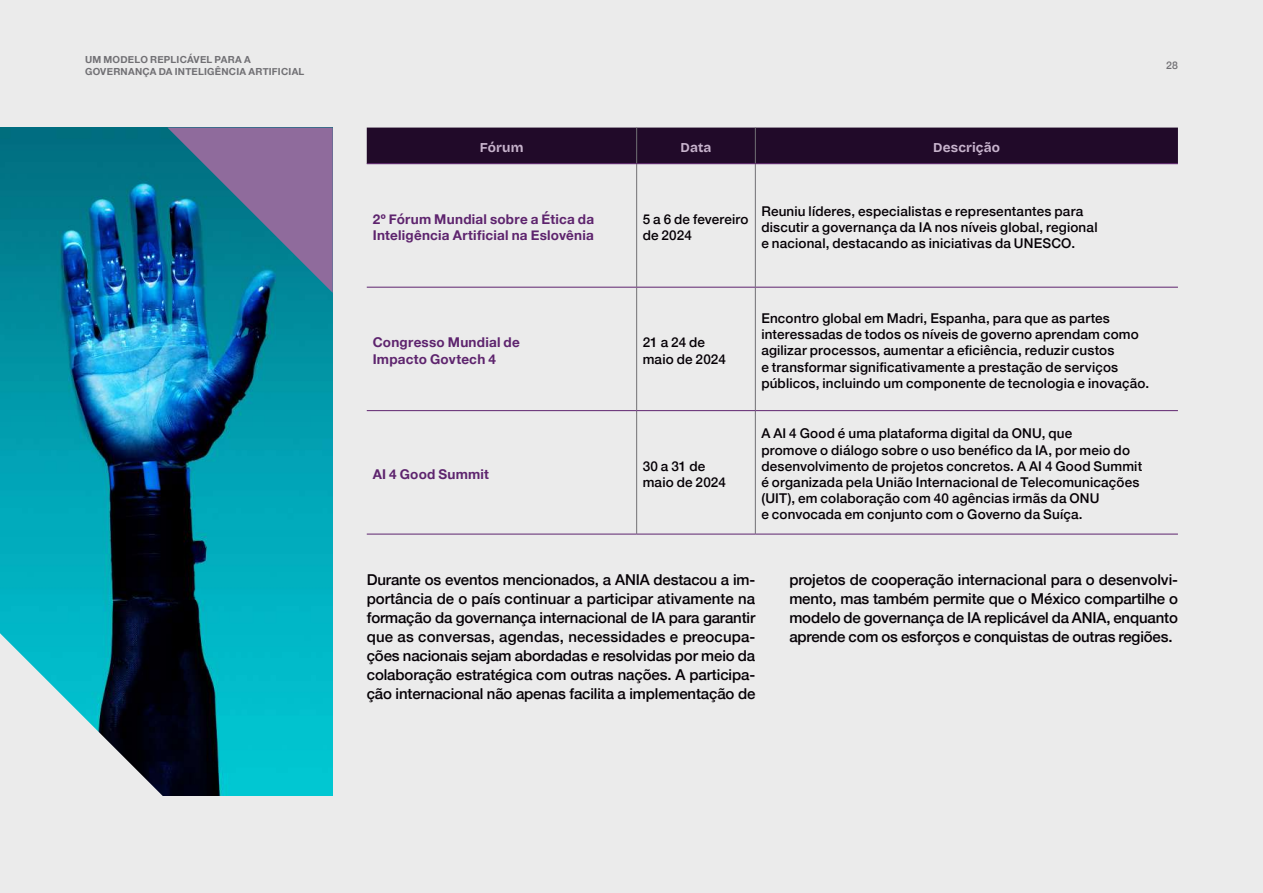
<style>
.page{position:relative;width:1263px;height:893px;background:#ebebeb}
.page>*{position:absolute;margin:0;border:0;box-sizing:border-box;transform-origin:0 0}
.t1{font:500 15px/19px "Helvetica Neue";letter-spacing:-.01em;color:#050005;text-align:justify}
.t2{font:500 13.5px/16.2px "Helvetica Neue";letter-spacing:.01em;color:#050005}
.t3{font:700 13.5px/16.2px "Helvetica Neue";letter-spacing:.02em;color:#5e246e}
.t4{font:800 13.5px "Bricolage Grotesque 96 pt";letter-spacing:.01em;color:#c7b3cc}
.t5{font:500 10.5px "Helvetica Neue";color:#717074}
.t6{font:700 9.75px/11.7px "Helvetica Neue";letter-spacing:.025em;color:#717074}
</style>
<div class="page">
<img style="left:0;top:128px;width:333px;height:667px">
<svg style="left:167px;top:128px;width:166px;height:165px"></svg>
<svg style="left:0;top:633px;width:165px;height:163px"></svg>
<div style="left:367px;top:128px;width:811px;height:35px;background:#210a29"></div>
<hr style="left:636px;top:128px;width:1px;height:35px;background:#717074">
<hr style="left:755px;top:128px;width:1px;height:35px;background:#717074">
<hr style="left:636px;top:164px;width:1px;height:123px;background:#717074">
<hr style="left:755px;top:164px;width:1px;height:123px;background:#717074">
<hr style="left:636px;top:288px;width:1px;height:122px;background:#717074">
<hr style="left:755px;top:288px;width:1px;height:122px;background:#717074">
<hr style="left:636px;top:411px;width:1px;height:123px;background:#717074">
<hr style="left:755px;top:411px;width:1px;height:123px;background:#717074">
<hr style="left:367px;top:163px;width:270px;height:1px;background:#5e246e">
<hr style="left:637px;top:163px;width:118px;height:1px;background:#5e246e">
<hr style="left:755px;top:163px;width:423px;height:1px;background:#5e246e">
<hr style="left:367px;top:287px;width:270px;height:1px;background:#5e246e">
<hr style="left:637px;top:287px;width:118px;height:1px;background:#5e246e">
<hr style="left:755px;top:287px;width:423px;height:1px;background:#5e246e">
<hr style="left:367px;top:410px;width:270px;height:1px;background:#5e246e">
<hr style="left:637px;top:410px;width:118px;height:1px;background:#5e246e">
<hr style="left:755px;top:410px;width:423px;height:1px;background:#5e246e">
<hr style="left:367px;top:534px;width:270px;height:1px;background:#5e246e">
<hr style="left:637px;top:534px;width:118px;height:1px;background:#5e246e">
<hr style="left:755px;top:534px;width:423px;height:1px;background:#5e246e">
<p class="t6" style="left:85px;top:54px;width:221px">UM MODELO REPLICÁVEL PARA A<br>GOVERNANÇA DA INTELIGÊNCIA ARTIFICIAL</p>
<p class="t5" style="left:1166px;top:57px;width:13px">28</p>
<p class="t4" style="left:480px;top:138px;width:45px">Fórum</p>
<p class="t4" style="left:680px;top:138px;width:33px">Data</p>
<p class="t4" style="left:933px;top:138px;width:69px">Descrição</p>
<p class="t3" style="left:373px;top:211px;width:223px">2º Fórum Mundial sobre a Ética da<br>Inteligência Artificial na Eslovênia</p>
<p class="t2" style="left:643px;top:210px;width:107px">5 a 6 de fevereiro de 2024</p>
<p class="t2" style="left:761px;top:202px;width:338px">Reuniu líderes, especialistas e representantes para discutir a governança da IA nos níveis global, regional e nacional, destacando as iniciativas da UNESCO.</p>
<p class="t3" style="left:373px;top:335px;width:149px">Congresso Mundial de<br>Impacto Govtech 4</p>
<p class="t2" style="left:643px;top:333px;width:85px">21 a 24 de maio de 2024</p>
<p class="t3" style="left:373px;top:466px;width:118px">AI 4 Good Summit</p>
<p class="t2" style="left:643px;top:457px;width:85px">30 a 31 de maio de 2024</p>
<p class="t2" style="left:761px;top:309px;width:389px">Encontro global em Madri, Espanha, para que as partes interessadas de todos os níveis de governo aprendam como agilizar processos, aumentar a eficiência, reduzir custos<br>e transformar significativamente a prestação de serviços públicos, incluindo um componente de tecnologia e inovação.</p>
<p class="t2" style="left:761px;top:424px;width:382px">A AI 4 Good é uma plataforma digital da ONU, que<br>promove o diálogo sobre o uso benéfico da IA, por meio do desenvolvimento de projetos concretos. A AI 4 Good Summit é organizada pela União Internacional de Telecomunicações (UIT), em colaboração com 40 agências irmãs da ONU<br>e convocada em conjunto com o Governo da Suíça.</p>
<p class="t1" style="left:367px;top:569px;width:390px">Durante os eventos mencionados, a ANIA destacou a im&shy;portância de o país continuar a participar ativamente na formação da governança internacional de IA para garantir que as conversas, agendas, necessidades e preocupa&shy;ções nacionais sejam abordadas e resolvidas por meio da colaboração estratégica com outras nações. A participa&shy;ção internacional não apenas facilita a implementação de</p>
<p class="t1" style="left:789px;top:569px;width:390px">projetos de cooperação internacional para o desenvolvi&shy;mento, mas também permite que o México compartilhe o modelo de governança de IA replicável da ANIA, enquanto aprende com os esforços e conquistas de outras regiões.</p>
</div>
